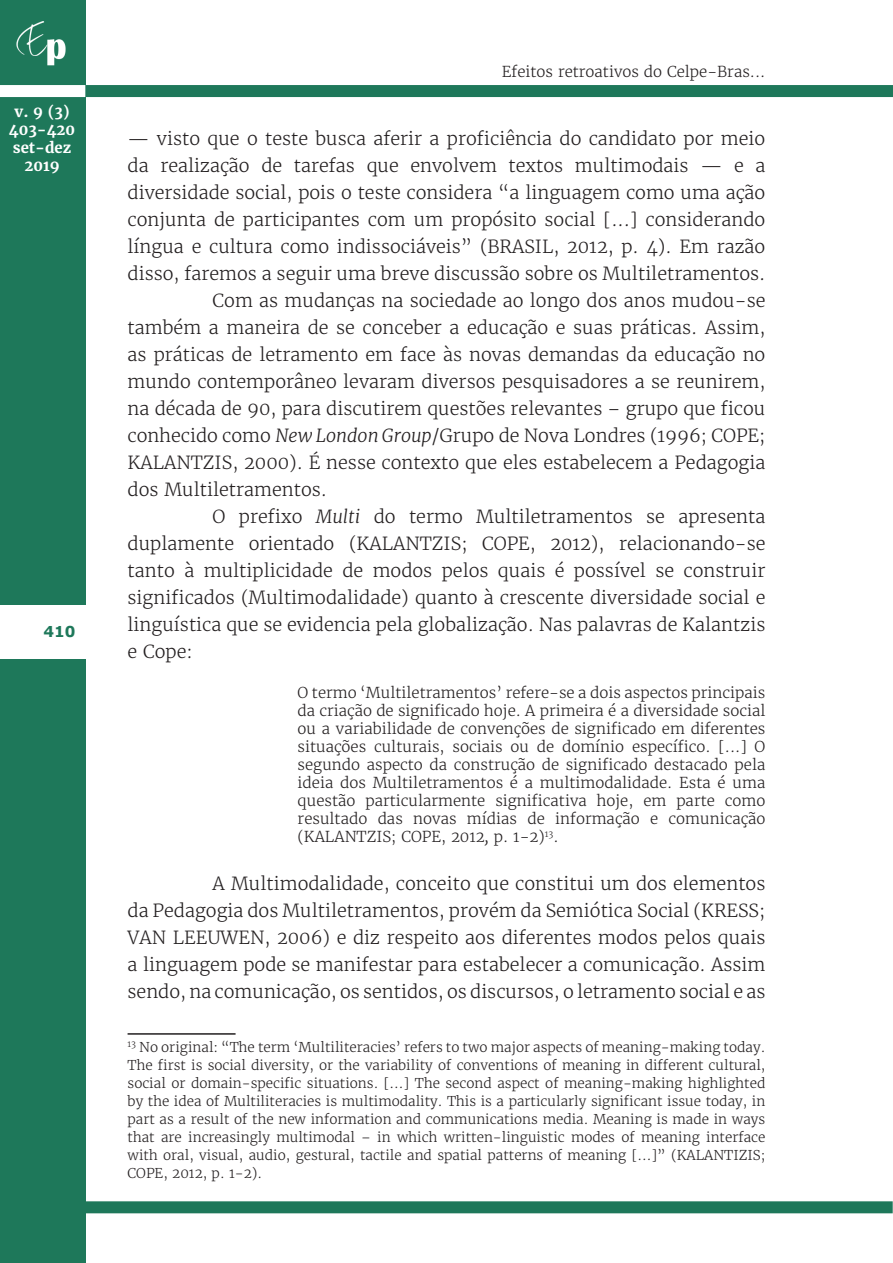
<style>
.page{position:relative;width:893px;height:1263px;background:#fff}
.page>*{position:absolute;margin:0;border:0;box-sizing:border-box;transform-origin:0 0}
.Corpo_do_artigo{font:300 18px/27px "Merriweather";color:#231f20;text-align:justify}
.Citação__4L{font:300 15px/18px "Merriweather";color:#231f20;text-align:justify}
.t1{font:700 15px/18px "Merriweather";color:#fff;text-align:center}
.t2{font:700 15px "Verdana";color:#1e785a}
.Rodapé{font:300 13.5px/18px "Merriweather";color:#231f20;text-align:justify}
.s1{font-style:italic}
</style>
<div class="page">
<div style="left:0;top:0;width:85px;height:1263px;background:#1e785a"></div>
<img style="left:16px;top:21px;width:50px;height:45px">
<div style="left:85px;top:85px;width:808px;height:12px;background:#1e785a"></div>
<div style="left:0;top:85px;width:85px;height:12px;background:#fff"></div>
<div style="left:0;top:605px;width:85px;height:53px;background:#fff"></div>
<div style="left:84px;top:1201px;width:809px;height:12px;background:#1e785a"></div>
<hr style="left:128px;top:1033px;width:108px;height:2px;background:#231f20">
<p class="t1" style="left:9px;top:103px;width:68px">v. 9 (3)<br>403-420 set-dez<br>2019</p>
<p class="t2" style="left:44px;top:622px;width:33px">410</p>
<p class="Citação__4L" style="left:502px;top:63px;width:265px">Efeitos retroativos do Celpe-Bras...</p>
<p class="Corpo_do_artigo" style="left:128px;top:125px;width:639px">— visto que o teste busca aferir a proficiência do candidato por meio da realização de tarefas que envolvem textos multimodais — e a diversidade social, pois o teste considera “a linguagem como uma ação conjunta de participantes com um propósito social [...] considerando língua e cultura como indissociáveis” (BRASIL, 2012, p. 4). Em razão disso, faremos a seguir uma breve discussão sobre os Multiletramentos.</p>
<p class="Corpo_do_artigo" style="left:128px;top:287px;width:639px;text-indent:85px">Com as mudanças na sociedade ao longo dos anos mudou-se também a maneira de se conceber a educação e suas práticas. Assim, as práticas de letramento em face às novas demandas da educação no mundo contemporâneo levaram diversos pesquisadores a se reunirem, na década de 90, para discutirem questões relevantes – grupo que ficou conhecido como <span class="s1">New London Group</span>/Grupo de Nova Londres (1996; COPE; KALANTZIS, 2000). É nesse contexto que eles estabelecem a Pedagogia dos Multiletramentos.</p>
<p class="Corpo_do_artigo" style="left:128px;top:503px;width:639px;text-indent:85px">O prefixo <span class="s1">Multi</span> do termo Multiletramentos se apresenta duplamente orientado (KALANTZIS; COPE, 2012), relacionando-se tanto à multiplicidade de modos pelos quais é possível se construir significados (Multimodalidade) quanto à crescente diversidade social e linguística que se evidencia pela globalização. Nas palavras de Kalantzis e Cope:</p>
<p class="Citação__4L" style="left:298px;top:683px;width:469px">O termo ‘Multiletramentos’ refere-se a dois aspectos principais da criação de significado hoje. A primeira é a diversidade social ou a variabilidade de convenções de significado em diferentes situações culturais, sociais ou de domínio específico. [...] O segundo aspecto da construção de significado destacado pela ideia dos Multiletramentos é a multimodalidade. Esta é uma questão particularmente significativa hoje, em parte como resultado das novas mídias de informação e comunicação (KALANTZIS; COPE, 2012<span class="s1">,</span> p. 1-2)<sup>13</sup>.</p>
<p class="Corpo_do_artigo" style="left:128px;top:870px;width:639px;text-indent:85px">A Multimodalidade, conceito que constitui um dos elementos da Pedagogia dos Multiletramentos, provém da Semiótica Social (KRESS; VAN LEEUWEN, 2006) e diz respeito aos diferentes modos pelos quais a linguagem pode se manifestar para estabelecer a comunicação. Assim sendo, na comunicação, os sentidos, os discursos, o letramento social e as</p>
<p class="Rodapé" style="left:128px;top:1038px;width:639px"><sup>13</sup> No original: “The term ‘Multiliteracies’ refers to two major aspects of meaning-making today.<br>The first is social diversity, or the variability of conventions of meaning in different cultural, social or domain-specific situations. [...] The second aspect of meaning-making highlighted by the idea of Multiliteracies is multimodality. This is a particularly significant issue today, in part as a result of the new information and communications media. Meaning is made in ways that are increasingly multimodal – in which written-linguistic modes of meaning interface with oral, visual, audio, gestural, tactile and spatial patterns of meaning [...]” (KALANTIZIS; COPE, 2012, p. 1-2).</p>
</div>
